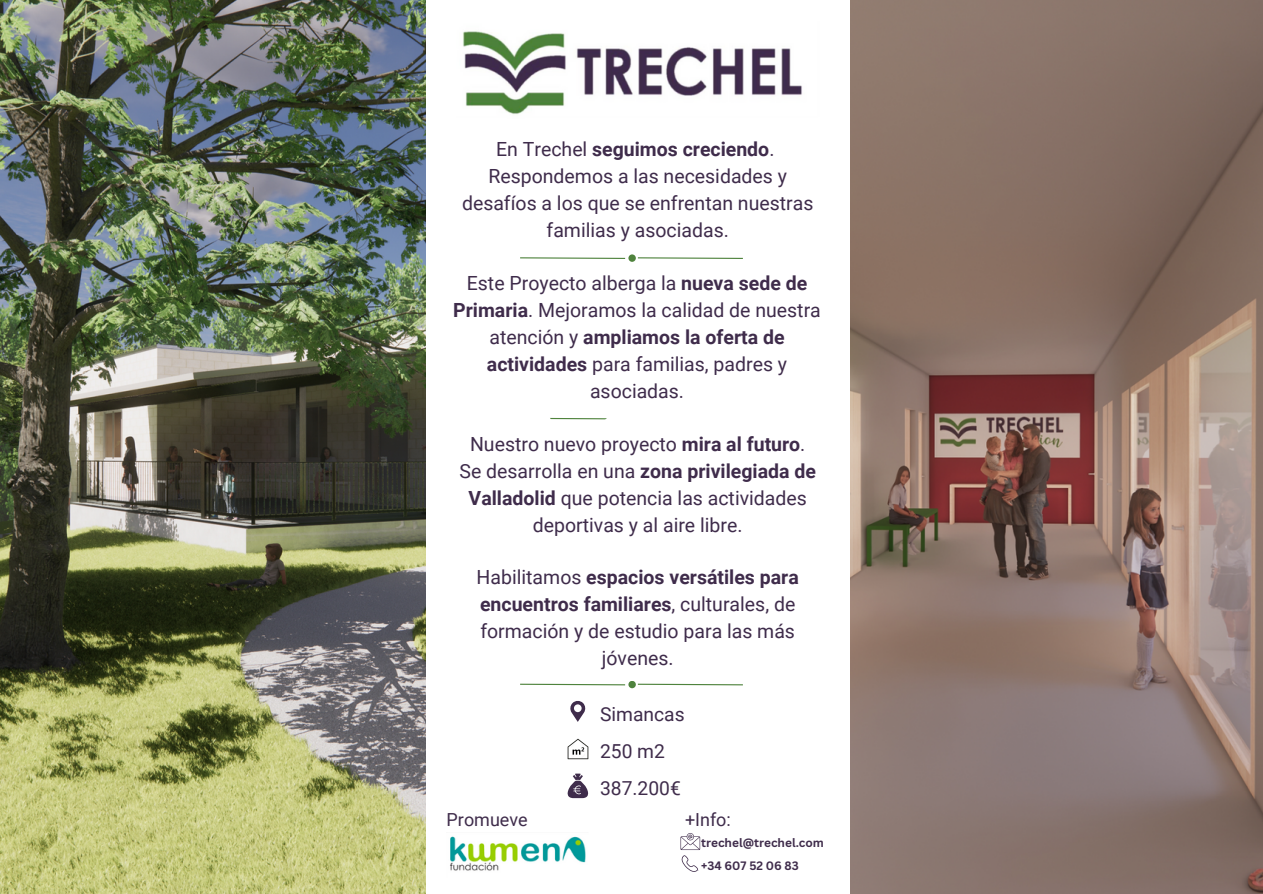
<style>
.page{position:relative;width:1263px;height:894px;background:#fff}
.page>*{position:absolute;margin:0;border:0;box-sizing:border-box;transform-origin:0 0}
.t1{font:19.5px/27px "Roboto";color:#3f2c4b;text-align:center}
.t2{font:700 19.5px "Roboto";color:#3f2c4b}
.t3{font:19.2px "Roboto";color:#3f2c4b}
.t4{font:18px "Roboto";color:#3f2c4b}
.t5{font:700 11.85px "Canva Sans";color:#3f2c4b}
.s1{font-weight:400}
.s2{font-weight:700}
</style>
<div class="page">
<img style="left:0;top:0;width:425px;height:893px">
<img style="left:850px;top:0;width:413px;height:893px">
<img style="left:463px;top:31px;width:339px;height:84px">
<svg style="left:570px;top:701px;width:16px;height:21px"></svg>
<img style="left:567px;top:738px;width:21px;height:22px">
<svg style="left:567px;top:773px;width:21px;height:24px"></svg>
<img style="left:450px;top:836px;width:136px;height:35px">
<svg style="left:637px;top:257px;width:106px;height:2px"></svg>
<svg style="left:520px;top:257px;width:106px;height:2px"></svg>
<div style="left:628px;top:254px;width:8px;height:8px;background:#4f833d;border-radius:50%"></div>
<svg style="left:637px;top:683px;width:106px;height:2px"></svg>
<svg style="left:520px;top:683px;width:106px;height:2px"></svg>
<svg style="left:628px;top:680px;width:8px;height:8px"></svg>
<svg style="left:680px;top:833px;width:20px;height:38px"></svg>
<p class="t2" style="left:496px;top:138px;width:280px"><span class="s1">En Trechel</span> seguimos creciendo<span class="s1">.</span></p>
<p class="t1" style="left:462px;top:163px;width:353px">Respondemos a las necesidades y desafíos a los que se enfrentan nuestras familias y asociadas.</p>
<p class="t1" style="left:453px;top:270px;width:369px">Este Proyecto alberga la <span class="s2">nueva sede de<br>Primaria</span>. Mejoramos la calidad de nuestra atención y <span class="s2">ampliamos la oferta de actividades</span> para familias, padres y asociadas.</p>
<p class="t1" style="left:470px;top:430px;width:337px">Nuestro nuevo proyecto <span class="s2">mira al futuro</span>.</p>
<p class="t1" style="left:460px;top:457px;width:358px">Se desarrolla en una <span class="s2">zona privilegiada de<br>Valladolid</span> que potencia las actividades deportivas y al aire libre.</p>
<p class="t1" style="left:477px;top:563px;width:324px">Habilitamos <span class="s2">espacios versátiles para encuentros familiares</span>, culturales, de formación y de estudio para las más jóvenes.</p>
<p class="t4" style="left:447px;top:809px;width:83px">Promueve</p>
<p class="t3" style="left:600px;top:703px;width:86px">Simancas</p>
<p class="t3" style="left:600px;top:740px;width:66px">250 m2</p>
<p class="t3" style="left:600px;top:777px;width:82px">387.200€</p>
<p class="t4" style="left:685px;top:809px;width:47px">+Info:</p>
<p class="t5" style="left:701px;top:834px;width:124px">trechel@trechel.com</p>
<p class="t5" style="left:701px;top:857px;width:99px">+34 607 52 06 83</p>
</div>
